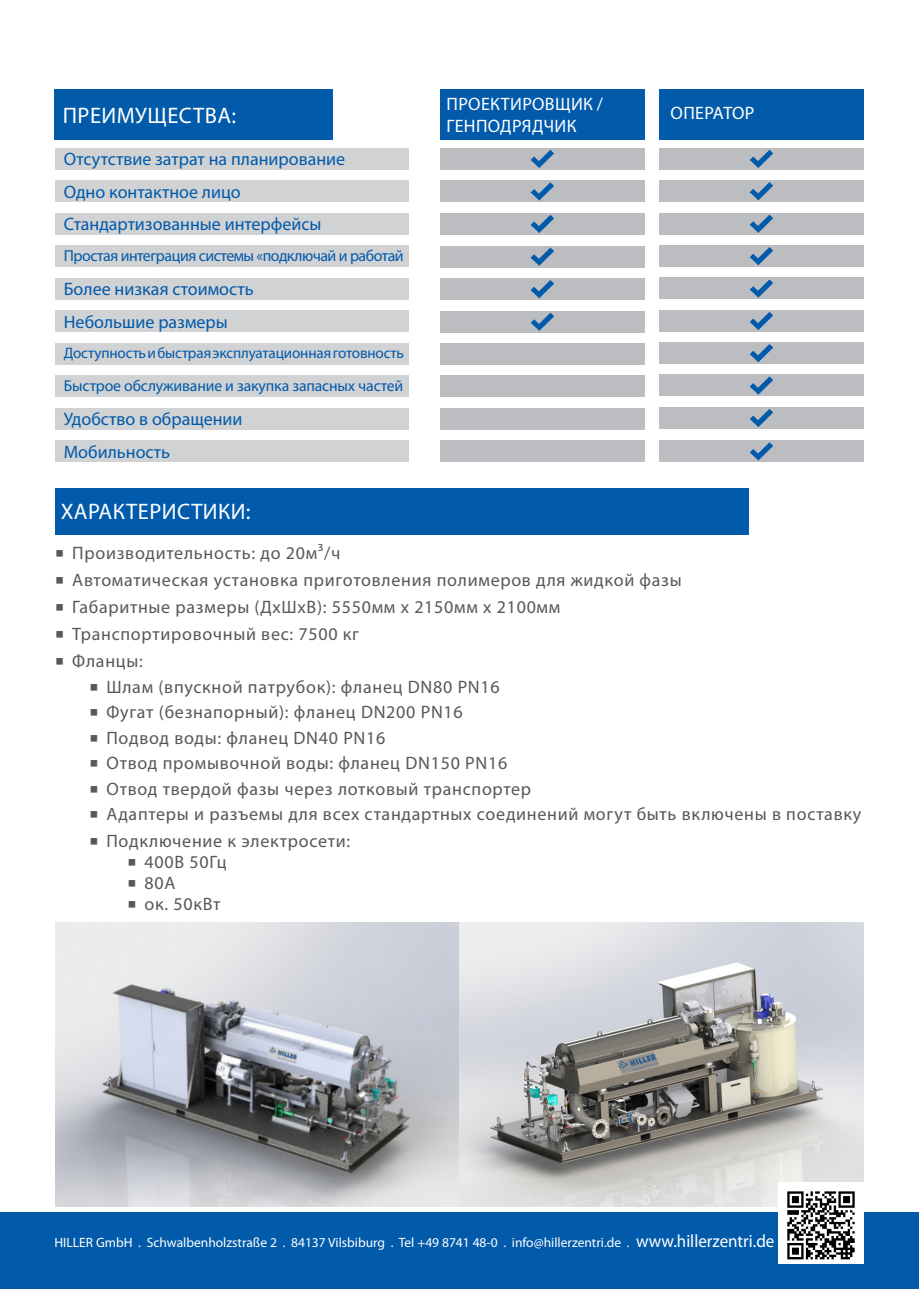
<style>
.page{position:relative;width:919px;height:1289px;background:#fff}
.page>*{position:absolute;margin:0;border:0;box-sizing:border-box;transform-origin:0 0}
.Überschrift{font:22.5px "Myriad Pro";letter-spacing:.02em;color:#fff}
.t1{font:18px "Myriad Pro";letter-spacing:.04em;color:#57585a}
.Aufzählung{font:18px "Myriad Pro";color:#015aaa}
.Überschrift-2{font:18px "Myriad Pro";letter-spacing:.02em;color:#fff}
.Aufzählung-2{font:15.9px "Myriad Pro";letter-spacing:-.03em;color:#015aaa}
.Aufzählung-3{font:15.75px "Myriad Pro";letter-spacing:-.01em;color:#015aaa}
.Aufzählung-4{font:15.15px "Myriad Pro";letter-spacing:-.01em;color:#015aaa}
.t2{font:13.5px "Myriad Pro";color:#fff}
.s1{font-family:"Minion Pro";font-size:22.5px}
.s2{font-size:17.85px}
</style>
<div class="page">
<div style="left:0;top:1212px;width:918px;height:76px;background:#015aaa"></div>
<img style="left:55px;top:922px;width:808px;height:284px">
<img style="left:778px;top:1182px;width:85px;height:80px">
<div style="left:55px;top:487px;width:693px;height:47px;background:#015aaa"></div>
<div style="left:54px;top:89px;width:279px;height:50px;background:#015aaa"></div>
<div style="left:440px;top:89px;width:204px;height:50px;background:#015aaa"></div>
<div style="left:659px;top:89px;width:204px;height:50px;background:#015aaa"></div>
<div style="left:55px;top:148px;width:353px;height:22px;background:#d1d2d4"></div>
<div style="left:55px;top:181px;width:353px;height:21px;background:#d1d2d4"></div>
<div style="left:55px;top:213px;width:353px;height:22px;background:#d1d2d4"></div>
<div style="left:55px;top:246px;width:353px;height:21px;background:#d1d2d4"></div>
<div style="left:55px;top:278px;width:353px;height:21px;background:#d1d2d4"></div>
<div style="left:55px;top:311px;width:353px;height:21px;background:#d1d2d4"></div>
<div style="left:55px;top:343px;width:353px;height:21px;background:#d1d2d4"></div>
<div style="left:55px;top:376px;width:353px;height:21px;background:#d1d2d4"></div>
<div style="left:55px;top:408px;width:353px;height:21px;background:#d1d2d4"></div>
<div style="left:55px;top:441px;width:353px;height:21px;background:#d1d2d4"></div>
<div style="left:440px;top:148px;width:204px;height:22px;background:#bcbdc0"></div>
<svg style="left:530px;top:150px;width:24px;height:18px"></svg>
<div style="left:440px;top:180px;width:204px;height:22px;background:#bcbdc0"></div>
<svg style="left:530px;top:182px;width:24px;height:19px"></svg>
<div style="left:440px;top:213px;width:204px;height:22px;background:#bcbdc0"></div>
<svg style="left:530px;top:215px;width:24px;height:18px"></svg>
<div style="left:440px;top:246px;width:204px;height:21px;background:#bcbdc0"></div>
<svg style="left:530px;top:247px;width:24px;height:19px"></svg>
<div style="left:440px;top:278px;width:204px;height:22px;background:#bcbdc0"></div>
<svg style="left:530px;top:280px;width:24px;height:19px"></svg>
<div style="left:440px;top:311px;width:204px;height:21px;background:#bcbdc0"></div>
<svg style="left:530px;top:312px;width:24px;height:19px"></svg>
<div style="left:440px;top:343px;width:204px;height:21px;background:#bcbdc0"></div>
<div style="left:440px;top:375px;width:204px;height:22px;background:#bcbdc0"></div>
<div style="left:440px;top:408px;width:204px;height:21px;background:#bcbdc0"></div>
<div style="left:440px;top:441px;width:204px;height:21px;background:#bcbdc0"></div>
<div style="left:659px;top:148px;width:204px;height:22px;background:#bcbdc0"></div>
<svg style="left:750px;top:150px;width:23px;height:18px"></svg>
<div style="left:659px;top:180px;width:204px;height:21px;background:#bcbdc0"></div>
<svg style="left:748px;top:182px;width:26px;height:20px"></svg>
<div style="left:659px;top:213px;width:204px;height:21px;background:#bcbdc0"></div>
<svg style="left:749px;top:214px;width:24px;height:19px"></svg>
<div style="left:659px;top:245px;width:204px;height:22px;background:#bcbdc0"></div>
<svg style="left:750px;top:247px;width:23px;height:19px"></svg>
<div style="left:659px;top:278px;width:204px;height:21px;background:#bcbdc0"></div>
<svg style="left:749px;top:279px;width:24px;height:19px"></svg>
<div style="left:659px;top:310px;width:204px;height:21px;background:#bcbdc0"></div>
<svg style="left:750px;top:312px;width:23px;height:18px"></svg>
<div style="left:659px;top:342px;width:204px;height:22px;background:#bcbdc0"></div>
<svg style="left:750px;top:344px;width:23px;height:19px"></svg>
<div style="left:659px;top:375px;width:204px;height:21px;background:#bcbdc0"></div>
<svg style="left:749px;top:376px;width:24px;height:19px"></svg>
<div style="left:659px;top:407px;width:204px;height:21px;background:#bcbdc0"></div>
<svg style="left:750px;top:409px;width:23px;height:18px"></svg>
<div style="left:659px;top:441px;width:204px;height:21px;background:#bcbdc0"></div>
<svg style="left:749px;top:442px;width:24px;height:19px"></svg>
<p class="Überschrift" style="left:63px;top:101px;width:175px">ПРЕИМУЩЕСТВА:</p>
<p class="Aufzählung" style="left:64px;top:148px;width:283px">Отсутствие затрат на планирование</p>
<p class="Aufzählung" style="left:64px;top:181px;width:178px">Одно контактное лицо</p>
<p class="Aufzählung" style="left:64px;top:213px;width:259px">Стандартизованные интерфейсы</p>
<p class="Aufzählung-2" style="left:64px;top:246px;width:341px">Простая интеграция системы «подключай и работай</p>
<p class="Aufzählung" style="left:64px;top:278px;width:191px">Более низкая стоимость</p>
<p class="Aufzählung" style="left:64px;top:311px;width:165px">Небольшие размеры</p>
<p class="Aufzählung-4" style="left:64px;top:344px;width:342px">Доступность и быстрая эксплуатационная готовность</p>
<p class="Aufzählung-3" style="left:64px;top:376px;width:341px">Быстрое обслуживание и закупка запасных частей</p>
<p class="Aufzählung" style="left:64px;top:408px;width:180px">Удобство в обращении</p>
<p class="Aufzählung" style="left:64px;top:441px;width:108px">Мобильность</p>
<p class="Überschrift-2" style="left:446px;top:93px;width:158px">ПРОЕКТИРОВЩИК /</p>
<p class="Überschrift-2" style="left:446px;top:114px;width:131px">ГЕНПОДРЯДЧИК</p>
<p class="Überschrift-2" style="left:670px;top:102px;width:85px">ОПЕРАТОР</p>
<p class="Überschrift" style="left:61px;top:497px;width:191px">ХАРАКТЕРИСТИКИ:</p>
<p class="t1" style="left:55px;top:542px;width:286px"><span class="s1">■</span> Производительность: до 20м³/ч</p>
<p class="t1" style="left:55px;top:569px;width:628px"><span class="s1">■</span> Автоматическая установка приготовления полимеров для жидкой фазы</p>
<p class="t1" style="left:55px;top:596px;width:506px"><span class="s1">■</span> Габаритные размеры (ДxШxВ): 5550мм x 2150мм x 2100мм</p>
<p class="t1" style="left:55px;top:623px;width:305px"><span class="s1">■</span> Транспортировочный вес: 7500 кг</p>
<p class="t1" style="left:55px;top:650px;width:89px"><span class="s1">■</span> Фланцы:</p>
<p class="t1" style="left:89px;top:675px;width:412px"><span class="s1">■</span> Шлам (впускной патрубок): фланец DN80 PN16</p>
<p class="t1" style="left:89px;top:701px;width:375px"><span class="s1">■</span> Фугат (безнапорный): фланец DN200 PN16</p>
<p class="t1" style="left:89px;top:726px;width:297px"><span class="s1">■</span> Подвод воды: фланец DN40 PN16</p>
<p class="t1" style="left:89px;top:752px;width:419px"><span class="s1">■</span> Отвод промывочной воды: фланец DN150 PN16</p>
<p class="t1" style="left:89px;top:777px;width:443px"><span class="s1">■</span> Отвод твердой фазы через лотковый транспортер</p>
<p class="t1" style="left:89px;top:803px;width:773px"><span class="s1">■</span> Адаптеры и разъемы для всех стандартных соединений могут быть включены в поставку</p>
<p class="t1" style="left:89px;top:830px;width:262px"><span class="s1">■</span> Подключение к электросети:</p>
<p class="t1" style="left:128px;top:851px;width:100px"><span class="s1">■</span> 400В 50Гц</p>
<p class="t1" style="left:128px;top:872px;width:49px"><span class="s1">■</span> 80A</p>
<p class="t1" style="left:128px;top:893px;width:94px"><span class="s1">■</span> ок. 50кВт</p>
<p class="t2" style="left:54px;top:1234px;width:721px">HILLER GmbH . Schwalbenholzstraße 2 . 84137 Vilsbiburg . Tel +49 8741 48-0 . info@hillerzentri.de . <span class="s2">www.hillerzentri.de</span></p>
</div>
